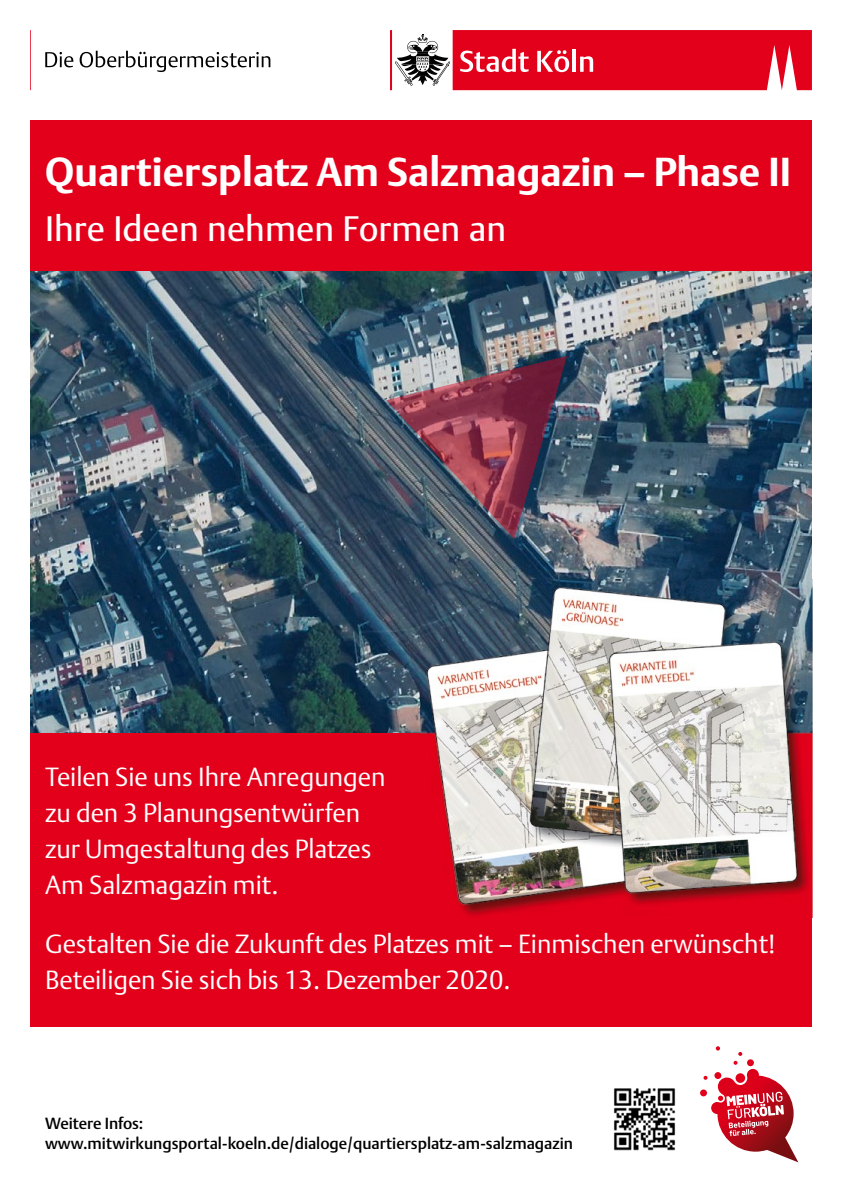
<style>
.page{position:relative;width:842px;height:1191px;background:#fff}
.page>*{position:absolute;margin:0;border:0;box-sizing:border-box;transform-origin:0 0}
.Headline__kann_über{font:700 40px "DTL Argo T";color:#fff}
.Headline__kann_über-2{font:35px "DTL Argo T";color:#fff}
.t1{font:26px/36px "DTL Argo T Light";color:#fff}
.t2{font:16px "DTL Argo T Medium";color:#000}
</style>
<div class="page">
<hr style="left:30px;top:30px;width:1px;height:60px;background:#e2001a">
<svg style="left:395px;top:30px;width:417px;height:60px;background:#df2e42"></svg>
<hr style="left:390px;top:30px;width:2px;height:60px;background:#e2001a">
<svg style="left:45px;top:52px;width:28px;height:15px"></svg>
<svg style="left:80px;top:51px;width:190px;height:21px"></svg>
<div style="left:30px;top:120px;width:782px;height:152px;background:#e2001a"></div>
<div style="left:30px;top:733px;width:782px;height:293px;background:#e2001a"></div>
<img style="left:30px;top:272px;width:782px;height:461px">
<img style="left:421px;top:580px;width:391px;height:337px">
<img style="left:386px;top:356px;width:181px;height:183px">
<img style="left:613px;top:1088px;width:62px;height:62px">
<div style="left:700px;top:1089px;width:7px;height:7px;background:#e2001a;border-radius:50%"></div>
<svg style="left:703px;top:1046px;width:96px;height:117px"></svg>
<p class="Headline__kann_über" style="left:45px;top:148px;width:747px">Quartiersplatz Am Salzmagazin – Phase II</p>
<p class="Headline__kann_über-2" style="left:45px;top:208px;width:463px">Ihre Ideen nehmen Formen an</p>
<p class="t1" style="left:45px;top:758px;width:342px">Teilen Sie uns Ihre Anregungen zu den 3 Planungsentwürfen zur Umgestaltung des Platzes<br>Am Salzmagazin mit.</p>
<p class="t1" style="left:45px;top:925px;width:732px">Gestalten Sie die Zukunft des Platzes mit – Einmischen erwünscht!<br>Beteiligen Sie sich bis 13. Dezember 2020.</p>
<p class="t2" style="left:45px;top:1114px;width:100px">Weitere Infos:</p>
<p class="t2" style="left:45px;top:1134px;width:529px">www.mitwirkungsportal-koeln.de/dialoge/quartiersplatz-am-salzmagazin</p>
</div>
